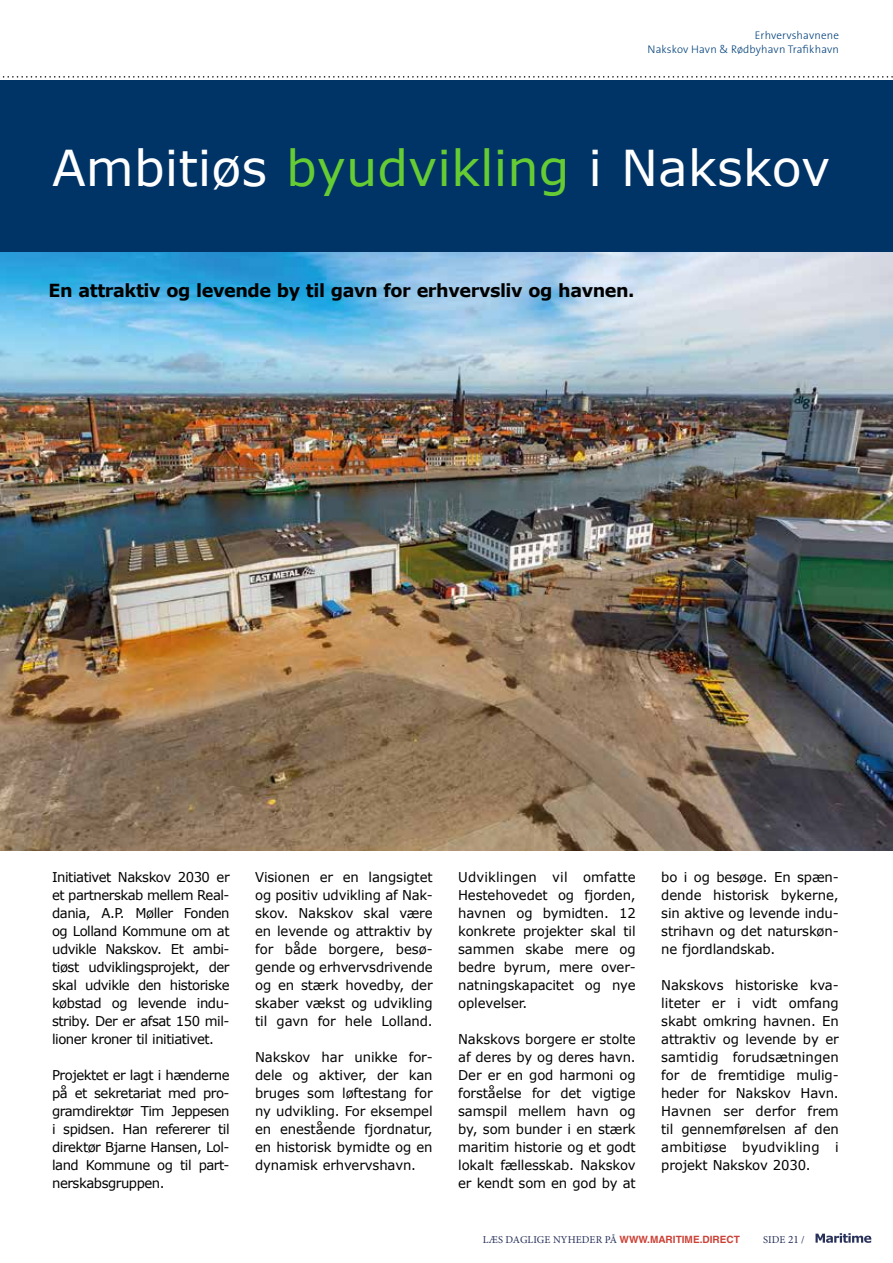
<style>
.page{position:relative;width:893px;height:1263px;background:#fff}
.page>*{position:absolute;margin:0;border:0;box-sizing:border-box;transform-origin:0 0}
.t1{font:49.35px "Verdana";color:#fff}
.t2{font:700 18px "Verdana";letter-spacing:-.025em;color:#000}
.t3{font:13.5px/18px "Verdana";letter-spacing:-.01em;color:#000;text-align:justify}
.t4{font:300 11.1px/13.2px "The Sans B3";letter-spacing:.015em;color:#04427b;text-align:right}
.t5{font:10.5px "Minion Pro";letter-spacing:.01em;color:#28315a}
.s1{color:#6c3}
.s2{font-family:"Helvetica LT Std";font-weight:700;font-size:10.05px;color:#cc4136}
.s3{font-size:11.25px}
</style>
<div class="page">
<img style="left:0;top:252px;width:893px;height:598px">
<div style="left:0;top:80px;width:893px;height:172px;background:#036"></div>
<svg style="left:2px;top:76px;width:891px;height:2px"></svg>
<svg style="left:815px;top:1233px;width:56px;height:10px"></svg>
<p class="t4" style="left:648px;top:29px;width:193px">Erhvervshavnene<br>Nakskov Havn &amp; Rødbyhavn Trafikhavn</p>
<h1 class="t1" style="left:52px;top:134px;width:780px">Ambitiøs <span class="s1">byudvikling</span> i Nakskov</h1>
<h2 class="t2" style="left:48px;top:278px;width:588px">En attraktiv og levende by til gavn for erhvervsliv og havnen.</h2>
<p class="t3" style="left:52px;top:868px;width:179px">Initiativet Nakskov 2030 er et partnerskab mellem Real&shy;dania, A.P. Møller Fonden og Lolland Kommune om at udvikle Nakskov. Et ambi&shy;tiøst udviklingsprojekt, der skal udvikle den historiske købstad og levende indu&shy;striby. Der er afsat 150 mil&shy;lioner kroner til initiativet.</p>
<p class="t3" style="left:52px;top:1066px;width:179px">Projektet er lagt i hænderne på et sekretariat med pro&shy;gramdirektør Tim Jeppesen i spidsen. Han refererer til direktør Bjarne Hansen, Lol&shy;land Kommune og til part&shy;nerskabsgruppen.</p>
<p class="t3" style="left:255px;top:868px;width:179px">Visionen er en langsigtet og positiv udvikling af Nak&shy;skov. Nakskov skal være en levende og attraktiv by for både borgere, besø&shy;gende og erhvervsdrivende og en stærk hovedby, der skaber vækst og udvikling til gavn for hele Lolland.</p>
<p class="t3" style="left:255px;top:1048px;width:179px">Nakskov har unikke for&shy;dele og aktiver, der kan bruges som løftestang for ny udvikling. For eksempel en enestående fjordnatur, en historisk bymidte og en dynamisk erhvervshavn.</p>
<p class="t3" style="left:458px;top:868px;width:179px">Udviklingen vil omfatte Hestehovedet og fjorden, havnen og bymidten. 12 konkrete projekter skal til sammen skabe mere og bedre byrum, mere over&shy;natningskapacitet og nye oplevelser.</p>
<p class="t3" style="left:458px;top:1030px;width:179px">Nakskovs borgere er stolte af deres by og deres havn.<br>Der er en god harmoni og forståelse for det vigtige samspil mellem havn og by, som bunder i en stærk maritim historie og et godt lokalt fællesskab. Nakskov er kendt som en god by at</p>
<p class="t3" style="left:661px;top:868px;width:179px">bo i og besøge. En spæn&shy;dende historisk bykerne, sin aktive og levende indu&shy;strihavn og det naturskøn&shy;ne fjordlandskab.</p>
<p class="t3" style="left:661px;top:976px;width:179px">Nakskovs historiske kva&shy;liteter er i vidt omfang skabt omkring havnen. En attraktiv og levende by er samtidig forudsætningen for de fremtidige mulig&shy;heder for Nakskov Havn.<br>Havnen ser derfor frem til gennemførelsen af den ambitiøse byudvikling i projekt Nakskov 2030.</p>
<p class="t5" style="left:483px;top:1232px;width:258px">LÆS DAGLIGE NYHEDER PÅ <span class="s2">WWW.MARITIME.DIRECT</span></p>
<p class="t5" style="left:763px;top:1232px;width:43px">SIDE <span class="s3">21</span> /</p>
</div>
